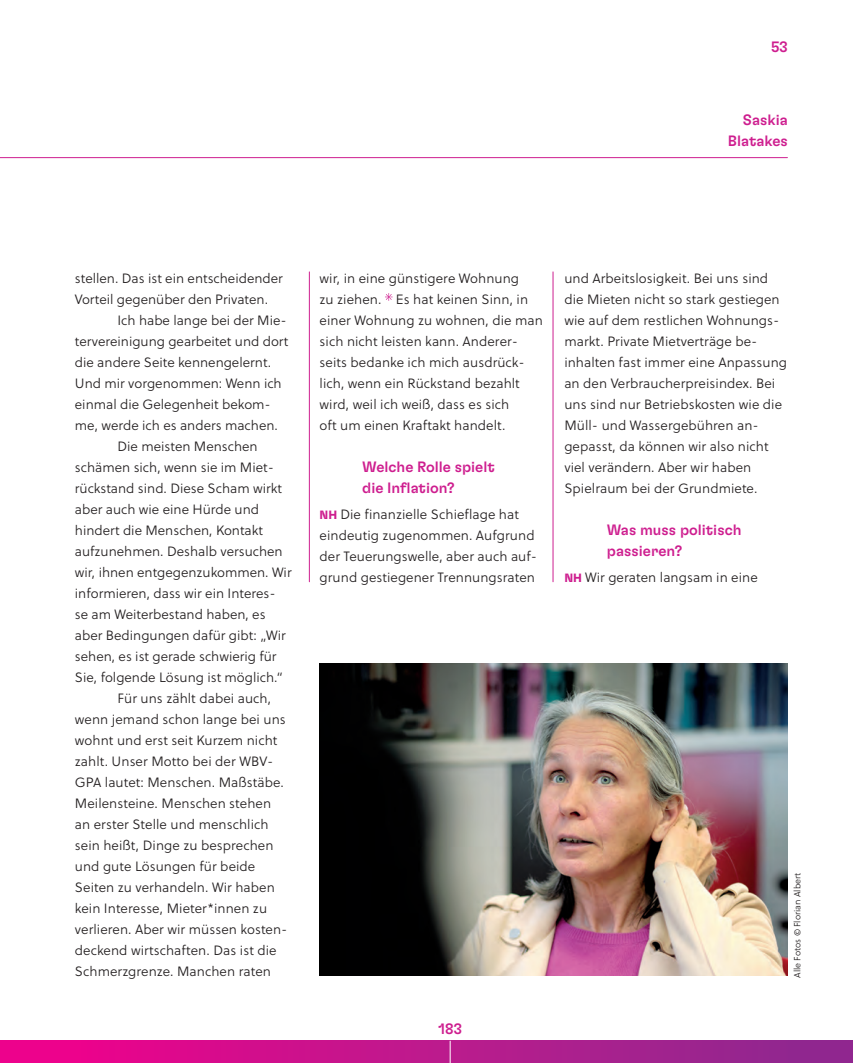
<style>
.page{position:relative;width:853px;height:1063px;background:#fff}
.page>*{position:absolute;margin:0;border:0;box-sizing:border-box;transform-origin:0 0}
.ITV_Frage{font:500 15px/21px "GT Flexa";color:#ce1e8f}
.Info{font:500 15px/21px "GT Flexa";color:#ce1e8f;text-align:right}
.Copy_mit_Einzug{font:13.5px/21px "Soleil Lt";letter-spacing:.005em;color:#231f20}
.Copy_ohne_Einzug{font:13.5px/21px "Soleil Lt";letter-spacing:.005em;color:#231f20}
.Copy_ohne_Einzug-2{font:9px "Soleil Lt";color:#231f20}
.s1{font-family:"GT Flexa";font-weight:700;font-size:12px;color:#ce1e8f}
</style>
<div class="page">
<div style="left:75px;top:1040px;width:712px;height:22px;background:linear-gradient(to right,#ea058b,#912a8f)"></div>
<div style="left:0;top:1040px;width:75px;height:22px;background:#ed028c"></div>
<div style="left:787px;top:1040px;width:65px;height:22px;background:#90268f"></div>
<svg style="left:449px;top:1040px;width:1px;height:22px"></svg>
<hr style="left:0;top:157px;width:787px;height:1px;background:#ce1e8f">
<svg style="left:385px;top:293px;width:7px;height:8px"></svg>
<hr style="left:552px;top:272px;width:1px;height:309px;background:#ce1e8f">
<hr style="left:309px;top:272px;width:1px;height:309px;background:#ce1e8f">
<img style="left:319px;top:663px;width:468px;height:312px">
<p class="Info" style="left:770px;top:35px;width:18px">53</p>
<p class="Info" style="left:727px;top:109px;width:62px">Saskia<br>Blatakes</p>
<p class="Copy_ohne_Einzug" style="left:75px;top:267px;width:209px">stellen. Das ist ein entscheidender<br>Vorteil gegenüber den Privaten.</p>
<p class="Copy_mit_Einzug" style="left:75px;top:309px;width:215px;text-indent:43px">Ich habe lange bei der Mie&shy;tervereinigung gearbeitet und dort die andere Seite kennengelernt.<br>Und mir vorgenommen: Wenn ich einmal die Gelegenheit bekom&shy;me, werde ich es anders machen.</p>
<p class="Copy_mit_Einzug" style="left:75px;top:435px;width:218px;text-indent:43px">Die meisten Menschen schämen sich, wenn sie im Miet&shy;rückstand sind. Diese Scham wirkt aber auch wie eine Hürde und hindert die Menschen, Kontakt aufzunehmen. Deshalb versuchen wir, ihnen entgegenzukommen. Wir informieren, dass wir ein Interes&shy;se am Weiterbestand haben, es aber Bedingungen dafür gibt: „Wir sehen, es ist gerade schwierig für<br>Sie, folgende Lösung ist möglich.“</p>
<p class="Copy_mit_Einzug" style="left:75px;top:687px;width:214px;text-indent:43px">Für uns zählt dabei auch, wenn jemand schon lange bei uns wohnt und erst seit Kurzem nicht zahlt. Unser Motto bei der WBV-<br>GPA lautet: Menschen. Maßstäbe.<br>Meilensteine. Menschen stehen an erster Stelle und menschlich sein heißt, Dinge zu besprechen und gute Lösungen für beide<br>Seiten zu verhandeln. Wir haben kein Interesse, Mieter*innen zu verlieren. Aber wir müssen kosten&shy;deckend wirtschaften. Das ist die<br>Schmerzgrenze. Manchen raten</p>
<p class="Copy_mit_Einzug" style="left:319px;top:267px;width:225px">wir, in eine günstigere Wohnung<br>zu ziehen. Es hat keinen Sinn, in einer Wohnung zu wohnen, die man sich nicht leisten kann. Anderer&shy;seits bedanke ich mich ausdrück&shy;lich, wenn ein Rückstand bezahlt wird, weil ich weiß, dass es sich<br>oft um einen Kraftakt handelt.</p>
<p class="ITV_Frage" style="left:362px;top:455px;width:134px">Welche Rolle spielt die Inflation?</p>
<p class="Copy_ohne_Einzug" style="left:319px;top:504px;width:219px"><span class="s1">NH</span> Die finanzielle Schieflage hat eindeutig zugenommen. Aufgrund der Teuerungswelle, aber auch auf&shy;grund gestiegener Trennungsraten</p>
<p class="Copy_ohne_Einzug" style="left:564px;top:267px;width:224px">und Arbeitslosigkeit. Bei uns sind die Mieten nicht so stark gestiegen wie auf dem restlichen Wohnungs&shy;markt. Private Mietverträge be&shy;inhalten fast immer eine Anpassung an den Verbraucherpreisindex. Bei uns sind nur Betriebskosten wie die Müll- und Wassergebühren an&shy;gepasst, da können wir also nicht viel verändern. Aber wir haben Spielraum bei der Grundmiete.</p>
<p class="ITV_Frage" style="left:606px;top:518px;width:136px">Was muss politisch passieren?</p>
<p class="Copy_ohne_Einzug" style="left:564px;top:567px;width:195px"><span class="s1">NH</span> Wir geraten langsam in eine</p>
<p class="ITV_Frage" style="left:438px;top:1017px;width:25px">183</p>
<p class="Copy_ohne_Einzug-2" style="left:790px;top:977px;width:107px;rotate:-90deg">Alle Fotos © Florian Albert</p>
</div>
